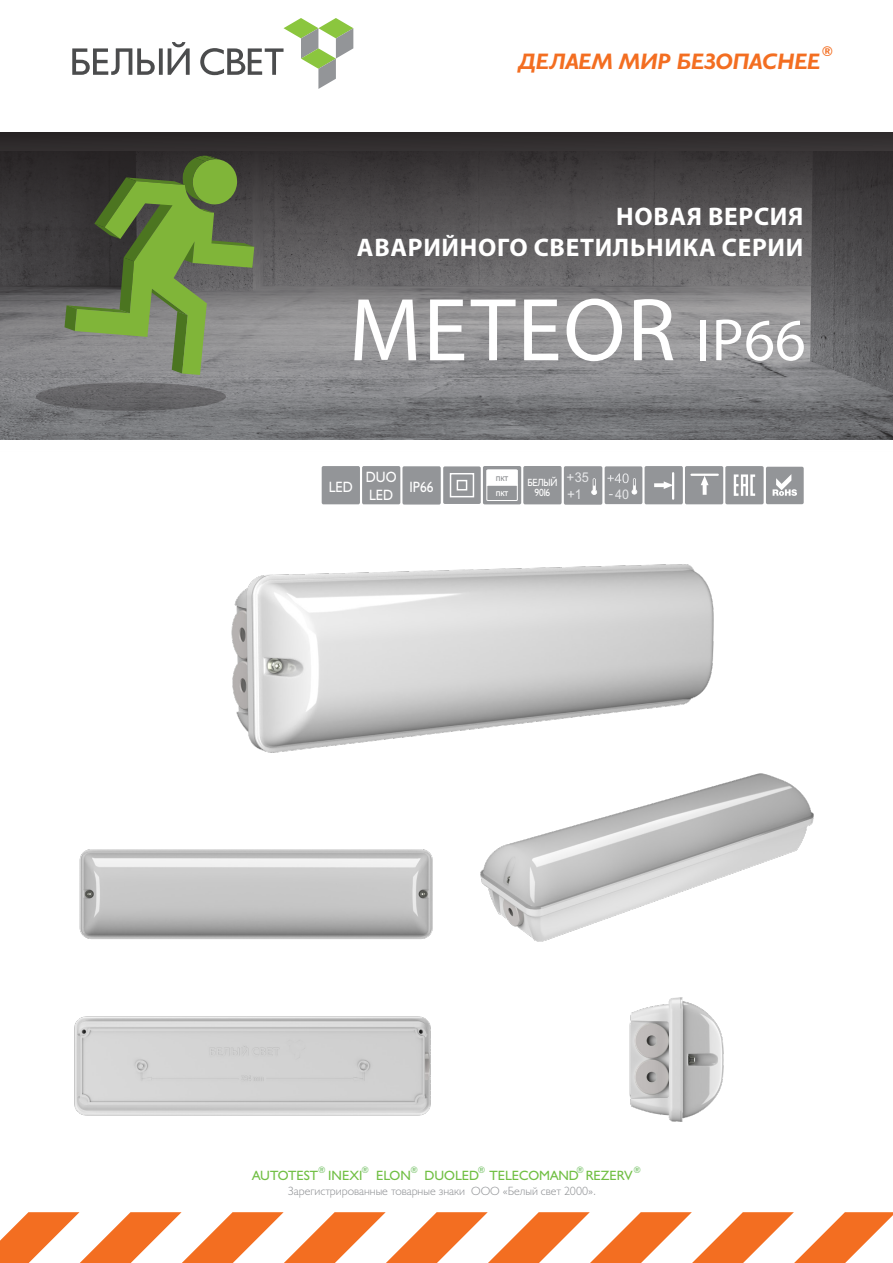
<style>
.page{position:relative;width:893px;height:1263px;background:#fff}
.page>*{position:absolute;margin:0;border:0;box-sizing:border-box;transform-origin:0 0}
.t1{font:90px "Myriad Pro";letter-spacing:.02em;color:#fff}
.t2{font:700 25.5px/30.6px "Myriad Pro";letter-spacing:.025em;color:#fff;text-align:right}
.t3{font:italic 700 22.5px "Humanist 521 BT";color:#f36e21}
.t4{font:15px/18px "Humanist 521 BT";color:#fff;scale:.9 1}
.text{font:13.5px "Humanist 521 BT";color:#71bf44}
.t5{font:13.5px "Arial";color:#e6e7e9}
.t6{font:italic 700 13.5px "Humanist 521 BT";color:#f36e21}
.t7{font:13.2px "Arial";color:#e6e7e9}
.text-2{font:300 12px "Humanist 521 BT";color:#939598}
.t8{font:10.5px "Humanist 521 BT";letter-spacing:-.04em;color:#fff;scale:.9 1}
.t9{font:10.5px "Humanist 521 BT";color:#939598;scale:.9 1}
.t10{font:italic 700 9px "Humanist 521 BT";color:#85c878}
.s1{font-size:60px}
</style>
<div class="page">
<svg style="left:0;top:132px;width:893px;height:308px;background:#666567"></svg>
<hr style="left:0;top:452px;width:893px;height:1px;background:#231f20">
<svg style="left:72px;top:18px;width:281px;height:71px"></svg>
<svg style="left:36px;top:382px;width:190px;height:29px;background:#666567"></svg>
<svg style="left:64px;top:155px;width:190px;height:220px;background:#67794d"></svg>
<svg style="left:0;top:1212px;width:893px;height:51px"></svg>
<img style="left:231px;top:564px;width:483px;height:189px">
<img style="left:480px;top:773px;width:334px;height:169px">
<img style="left:79px;top:849px;width:354px;height:89px">
<img style="left:74px;top:938px;width:357px;height:178px">
<img style="left:629px;top:997px;width:95px;height:125px">
<div style="left:725px;top:466px;width:39px;height:38px;background:#939598;border-radius:2px"></div>
<svg style="left:734px;top:474px;width:21px;height:22px"></svg>
<div style="left:685px;top:466px;width:38px;height:38px;background:#939598;border-radius:2px"></div>
<svg style="left:701px;top:476px;width:8px;height:19px"></svg>
<hr style="left:691px;top:474px;width:27px;height:2px;background:#fff">
<div style="left:645px;top:466px;width:38px;height:38px;background:#939598;border-radius:2px"></div>
<svg style="left:654px;top:481px;width:18px;height:8px"></svg>
<hr style="left:672px;top:473px;width:2px;height:26px;background:#fff">
<div style="left:322px;top:466px;width:38px;height:38px;background:#939598;border-radius:2px"></div>
<div style="left:523px;top:466px;width:39px;height:38px;background:#939598;border-radius:2px"></div>
<div style="left:483px;top:466px;width:38px;height:38px;background:#939598;border-radius:2px"></div>
<svg style="left:486px;top:469px;width:32px;height:32px"></svg>
<div style="left:402px;top:466px;width:39px;height:39px;background:#939598;border-radius:2px"></div>
<div style="left:362px;top:466px;width:38px;height:38px;background:#939598;border-radius:2px"></div>
<div style="left:564px;top:466px;width:38px;height:38px;background:#939598;border-radius:2px"></div>
<svg style="left:591px;top:478px;width:6px;height:17px"></svg>
<div style="left:605px;top:466px;width:37px;height:38px;background:#939598;border-radius:2px"></div>
<svg style="left:607px;top:473px;width:30px;height:21px"></svg>
<div style="left:443px;top:466px;width:38px;height:38px;background:#939598;border-radius:2px"></div>
<svg style="left:449px;top:473px;width:26px;height:25px"></svg>
<div style="left:766px;top:467px;width:38px;height:37px;background:#939598;border-radius:2px"></div>
<svg style="left:773px;top:474px;width:24px;height:22px"></svg>
<p class="t6" style="left:822px;top:43px;width:13px">®</p>
<h3 class="t3" style="left:519px;top:47px;width:303px">ДЕЛАЕМ МИР БЕЗОПАСНЕЕ</h3>
<h2 class="t2" style="left:357px;top:201px;width:448px">НОВАЯ ВЕРСИЯ<br>АВАРИЙНОГО СВЕТИЛЬНИКА СЕРИИ</h2>
<h1 class="t1" style="left:349px;top:275px;width:458px">METEOR <span class="s1">IP66</span></h1>
<p class="t4" style="left:329px;top:478px;width:28px">LED</p>
<p class="t4" style="left:366px;top:468px;width:36px">DUO<br>LED</p>
<p class="t4" style="left:409px;top:478px;width:29px">IP66</p>
<p class="t9" style="left:496px;top:471px;width:15px">пкт</p>
<p class="t8" style="left:527px;top:476px;width:35px">БЕЛЫЙ</p>
<p class="t5" style="left:567px;top:469px;width:24px">+35</p>
<p class="t8" style="left:496px;top:486px;width:15px">пкт</p>
<p class="t8" style="left:535px;top:486px;width:19px">9016</p>
<p class="t5" style="left:567px;top:486px;width:16px">+1</p>
<p class="t7" style="left:609px;top:486px;width:22px">-40</p>
<p class="t10" style="left:318px;top:1164px;width:9px">®</p>
<p class="t10" style="left:362px;top:1164px;width:9px">®</p>
<p class="t10" style="left:410px;top:1164px;width:9px">®</p>
<p class="t10" style="left:478px;top:1164px;width:9px">®</p>
<p class="t10" style="left:577px;top:1164px;width:9px">®</p>
<p class="t10" style="left:634px;top:1164px;width:9px">®</p>
<p class="text" style="left:252px;top:1167px;width:382px">AUTOTEST INEXI ELON DUOLED TELECOMAND REZERV</p>
<p class="text-2" style="left:288px;top:1184px;width:309px">Зарегистрированные товарные знаки ООО «Белый свет 2000».</p>
</div>
